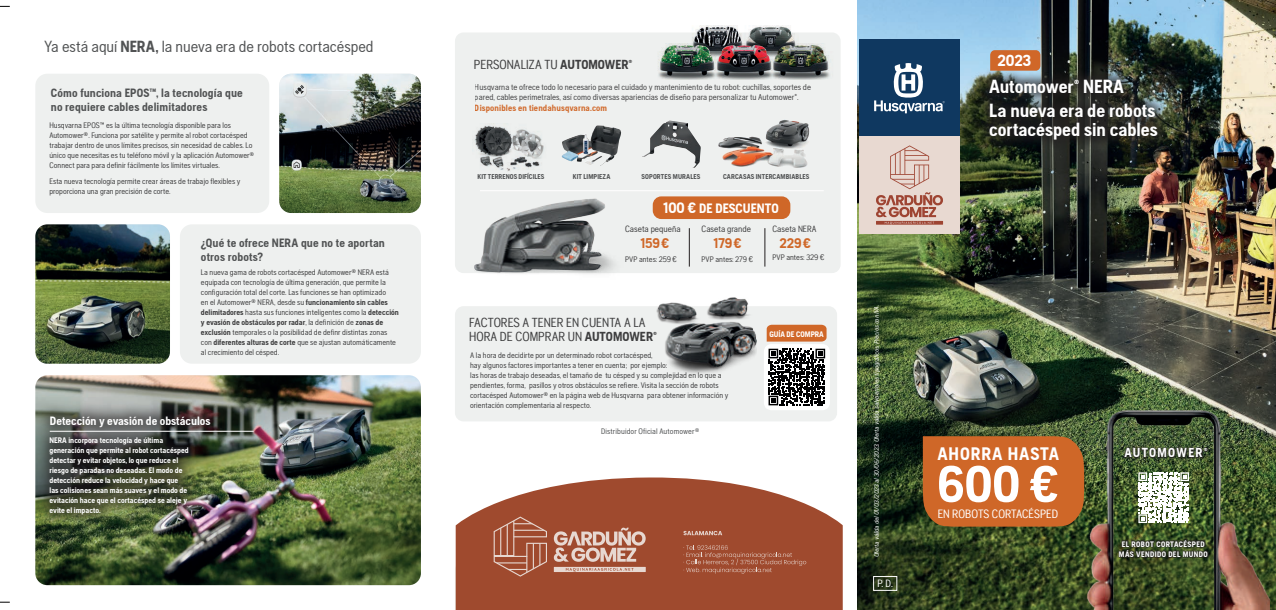
<style>
.page{position:relative;width:1276px;height:610px;background:#fff}
.page>*{position:absolute;margin:0;border:0;box-sizing:border-box;transform-origin:0 0}
.t1{font:700 51px "Husqvarna Gothic";color:#fff}
.t2{font:700 18.9px/24px "Husqvarna Gothic";letter-spacing:-.005em;color:#fff}
.t3{font:700 18px "Husqvarna Gothic";letter-spacing:.05em;color:#fff}
.t4{font:16px "Husqvarna Gothic";letter-spacing:-.005em;color:#515354}
.t5{font:700 16px "Husqvarna Gothic";color:#fff}
.t6{font:700 14px "Husqvarna Gothic";letter-spacing:-.005em;color:#cf6728}
.t7{font:700 13.5px "Husqvarna Gothic";color:#fff}
.t8{font:13px/14px "Husqvarna Gothic";color:#3e3e3f}
.t9{font:700 12.9px "Husqvarna Gothic";letter-spacing:.1em;color:#fff}
.t10{font:700 12px/14px "Husqvarna Gothic";letter-spacing:.01em;color:#515354}
.t11{font:700 12px "Husqvarna Gothic";color:#fff}
.t12{font:12px "Husqvarna Gothic";color:#fff}
.t13{font:10.5px "Husqvarna Gothic";color:#fff}
.t14{font:9px "Husqvarna Gothic";color:#3e3e3f}
.t15{font:700 9px "Husqvarna Gothic";letter-spacing:.01em;color:#d06728}
.t16{font:8.5px/10px "Husqvarna Gothic";color:#3e3e3f}
.t17{font:8px/10px "Husqvarna Gothic";color:#3e3e3f}
.t18{font:700 8px/10px "Husqvarna Gothic";color:#fff}
.t19{font:8px "Husqvarna Gothic";letter-spacing:.015em;color:#515354}
.t20{font:700 7.9px/10.1px "Husqvarna Gothic";letter-spacing:.05em;color:#fff;text-align:center}
.t21{font:700 7px "Husqvarna Gothic";letter-spacing:.02em;color:#515354}
.t22{font:italic 6.5px "Husqvarna Gothic";color:#fff}
.s1{font-weight:700}
.s2{font-size:15.1px}
</style>
<div class="page">
<img style="left:857px;top:1px;width:419px;height:608px">
<img style="left:1087px;top:410px;width:182px;height:199px">
<div style="left:455px;top:32px;width:385px;height:241px;background:#eef0ef;border-radius:9px"></div>
<div style="left:35px;top:74px;width:234px;height:139px;background:#eef0ef;border-radius:12px"></div>
<div style="left:180px;top:224px;width:241px;height:139px;background:#eef0ef;border-radius:12px"></div>
<img style="left:279px;top:74px;width:142px;height:139px">
<img style="left:35px;top:224px;width:135px;height:139px">
<div style="left:455px;top:306px;width:382px;height:115px;background:#eef0ef;border-radius:9px"></div>
<div style="left:859px;top:39px;width:101px;height:98px;background:#0f3860"></div>
<svg style="left:874px;top:63px;width:70px;height:50px"></svg>
<div style="left:978px;top:68px;width:191px;height:83px;background:#231f20;opacity:.69"></div>
<img style="left:656px;top:297px;width:100px;height:77px">
<svg style="left:766px;top:324px;width:60px;height:17px"></svg>
<svg style="left:990px;top:50px;width:50px;height:21px"></svg>
<div style="left:764px;top:344px;width:66px;height:66px;background:#fff;border-radius:7px"></div>
<svg style="left:768px;top:348px;width:57px;height:57px"></svg>
<img style="left:642px;top:120px;width:58px;height:48px">
<img style="left:718px;top:119px;width:92px;height:49px">
<img style="left:474px;top:125px;width:70px;height:46px">
<img style="left:475px;top:126px;width:16px;height:28px">
<img style="left:562px;top:125px;width:35px;height:27px">
<img style="left:692px;top:26px;width:45px;height:16px">
<img style="left:693px;top:27px;width:44px;height:16px">
<img style="left:737px;top:26px;width:58px;height:17px">
<img style="left:746px;top:27px;width:48px;height:16px">
<img style="left:782px;top:43px;width:48px;height:36px">
<img style="left:782px;top:45px;width:45px;height:29px">
<img style="left:658px;top:43px;width:49px;height:36px">
<img style="left:660px;top:45px;width:47px;height:29px">
<img style="left:707px;top:43px;width:75px;height:36px">
<img style="left:717px;top:45px;width:53px;height:29px">
<hr style="left:480px;top:190px;width:344px;height:1px;background:#fff">
<div style="left:923px;top:436px;width:161px;height:90px;background:#cf6728"></div>
<div style="left:1123px;top:446px;width:86px;height:12px;background:#231f20;opacity:.82"></div>
<div style="left:1117px;top:538px;width:92px;height:20px;background:#231f20;opacity:.82"></div>
<svg style="left:1138px;top:472px;width:51px;height:51px"></svg>
<div style="left:873px;top:576px;width:24px;height:14px;border:1px solid #fff"></div>
<img style="left:474px;top:198px;width:141px;height:76px">
<div style="left:653px;top:196px;width:137px;height:23px;background:#cf6728;border-radius:9px"></div>
<hr style="left:689px;top:228px;width:1px;height:38px;background:#231f20">
<hr style="left:764px;top:228px;width:1px;height:38px;background:#231f20">
<img style="left:35px;top:375px;width:386px;height:210px">
<div style="left:35px;top:402px;width:190px;height:40px;background:#231f20;opacity:.64"></div>
<div style="left:35px;top:422px;width:168px;height:107px;background:#231f20;opacity:.64"></div>
<hr style="left:50px;top:431px;width:204px;height:1px;background:#fff">
<div style="left:859px;top:136px;width:101px;height:98px;background:#e8d9d1"></div>
<svg style="left:876px;top:145px;width:67px;height:79px"></svg>
<svg style="left:470px;top:477px;width:372px;height:132px;fill:#9f4a2e"></svg>
<svg style="left:455px;top:516px;width:385px;height:93px;background:#a5563c"></svg>
<h3 class="t4" style="left:44px;top:37px;width:331px">Ya está aquí <span class="s1">NERA,</span> la nueva era de robots cortacésped</h3>
<h3 class="t10" style="left:51px;top:86px;width:193px">Cómo funciona EPOS™, la tecnología que no requiere cables delimitadores</h3>
<p class="t17" style="left:49px;top:120px;width:206px">Husqvarna EPOS™ es la última tecnología disponible para los Automower®. Funciona por satélite y permite al robot cortacésped trabajar dentro de unos límites precisos, sin necesidad de cables. Lo único que necesitas es tu teléfono móvil y la aplicación Automower® Connect para para definir fácilmente los límites virtuales.</p>
<p class="t17" style="left:49px;top:176px;width:192px">Esta nueva tecnología permite crear áreas de trabajo flexibles y proporciona una gran precisión de corte.</p>
<h3 class="t10" style="left:201px;top:235px;width:186px">¿Qué te ofrece NERA que no te aportan otros robots?</h3>
<p class="t17" style="left:201px;top:267px;width:199px">La nueva gama de robots cortacésped Automower® NERA está equipada con tecnología de última generación, que permite la configuración total del corte. Las funciones se han optimizado<br>en el Automower® NERA, desde su <span class="s1">funcionamiento sin cables delimitadores</span> hasta sus funciones inteligentes como la <span class="s1">detección y evasión de obstáculos por radar</span>, la definición de <span class="s1">zonas de exclusión</span> temporales o la posibilidad de definr distintas zonas con <span class="s1">diferentes alturas de corte</span> que se ajustan automáticamente al crecimiento del césped.</p>
<h3 class="t11" style="left:50px;top:414px;width:162px">Detección y evasión de obstáculos</h3>
<p class="t18" style="left:49px;top:435px;width:141px">NERA incorpora tecnología de última generación que permite al robot cortacésped detectar y evitar objetos, lo que reduce el riesgo de paradas no deseadas. El modo de detección reduce la velocidad y hace que las colisiones sean más suaves y el modo de evitación hace que el cortacésped se aleje y evite el impacto.</p>
<h3 class="t8" style="left:474px;top:58px;width:160px">PERSONALIZA TU <span class="s1">AUTOMOWER®</span></h3>
<p class="t16" style="left:475px;top:82px;width:338px">Husqvarna te ofrece todo lo necesario para el cuidado y mantenimiento de tu robot: cuchillas, soportes de pared, cables perimetrales, así como diversas apariencias de diseño para personalizar tu Automower®.</p>
<p class="t15" style="left:475px;top:102px;width:134px">Disponibles en tiendahusqvarna.com</p>
<p class="t21" style="left:478px;top:173px;width:68px">KIT TERRENOS DIFÍCILES</p>
<p class="t21" style="left:573px;top:173px;width:39px">KIT LIMPIEZA</p>
<p class="t21" style="left:641px;top:173px;width:60px">SOPORTES MURALES</p>
<p class="t21" style="left:723px;top:173px;width:88px">CARCASAS INTERCAMBIABLES</p>
<h3 class="t7" style="left:663px;top:200px;width:117px"><span class="s2">100 €</span> DE DESCUENTO</h3>
<p class="t14" style="left:625px;top:224px;width:57px">Caseta pequeña</p>
<p class="t17" style="left:625px;top:254px;width:53px">PVP antes: 259 €</p>
<p class="t14" style="left:701px;top:224px;width:51px">Caseta grande</p>
<p class="t17" style="left:701px;top:254px;width:53px">PVP antes: 279 €</p>
<p class="t14" style="left:772px;top:224px;width:46px">Caseta NERA</p>
<p class="t17" style="left:772px;top:252px;width:53px">PVP antes: 329 €</p>
<h3 class="t6" style="left:640px;top:235px;width:30px">159 €</h3>
<h3 class="t6" style="left:713px;top:235px;width:29px">179 €</h3>
<h3 class="t6" style="left:779px;top:234px;width:33px">229 €</h3>
<h3 class="t8" style="left:469px;top:315px;width:189px">FACTORES A TENER EN CUENTA A LA<br>HORA DE COMPRAR UN <span class="s1">AUTOMOWER®</span></h3>
<p class="t17" style="left:470px;top:350px;width:260px">A la hora de decidirte por un determinado robot cortacésped,<br>hay algunos factores importantes a tener en cuenta; por ejemplo:<br>las horas de trabajo deseadas, el tamaño de tu césped y su complejidad en lo que a pendientes, forma, pasillos y otros obstáculos se refiere. Visita la sección de robots cortacésped Automower® en la página web de Husqvarna para obtener información y orientación complementaria al respecto.</p>
<p class="t19" style="left:601px;top:426px;width:100px">Distribuidor Oficial Automower®</p>
<p class="t18" style="left:769px;top:329px;width:56px">GUÍA DE COMPRA</p>
<h3 class="t5" style="left:997px;top:51px;width:35px">2023</h3>
<h2 class="t2" style="left:989px;top:74px;width:168px">Automower® NERA<br>La nueva era de robots</h2>
<h2 class="t2" style="left:989px;top:117px;width:170px">cortacésped sin cables</h2>
<p class="t22" style="left:873px;top:557px;width:254px;rotate:-90deg">Oferta válida del 01/03/2023 al 30/06/2023. Oferta válida salvo errores tipográficos. Precios con IVA.</p>
<h3 class="t13" style="left:877px;top:576px;width:17px">P. D.</h3>
<h3 class="t3" style="left:937px;top:443px;width:123px">AHORRA HASTA</h3>
<h1 class="t1" style="left:937px;top:454px;width:123px">600 €</h1>
<h3 class="t12" style="left:937px;top:507px;width:122px">EN ROBOTS CORTACÉSPED</h3>
<h3 class="t9" style="left:1124px;top:445px;width:85px">AUTOMOWER®</h3>
<p class="t20" style="left:1119px;top:538px;width:90px">EL ROBOT CORTACÉSPED<br>MÁS VENDIDO DEL MUNDO</p>
</div>
